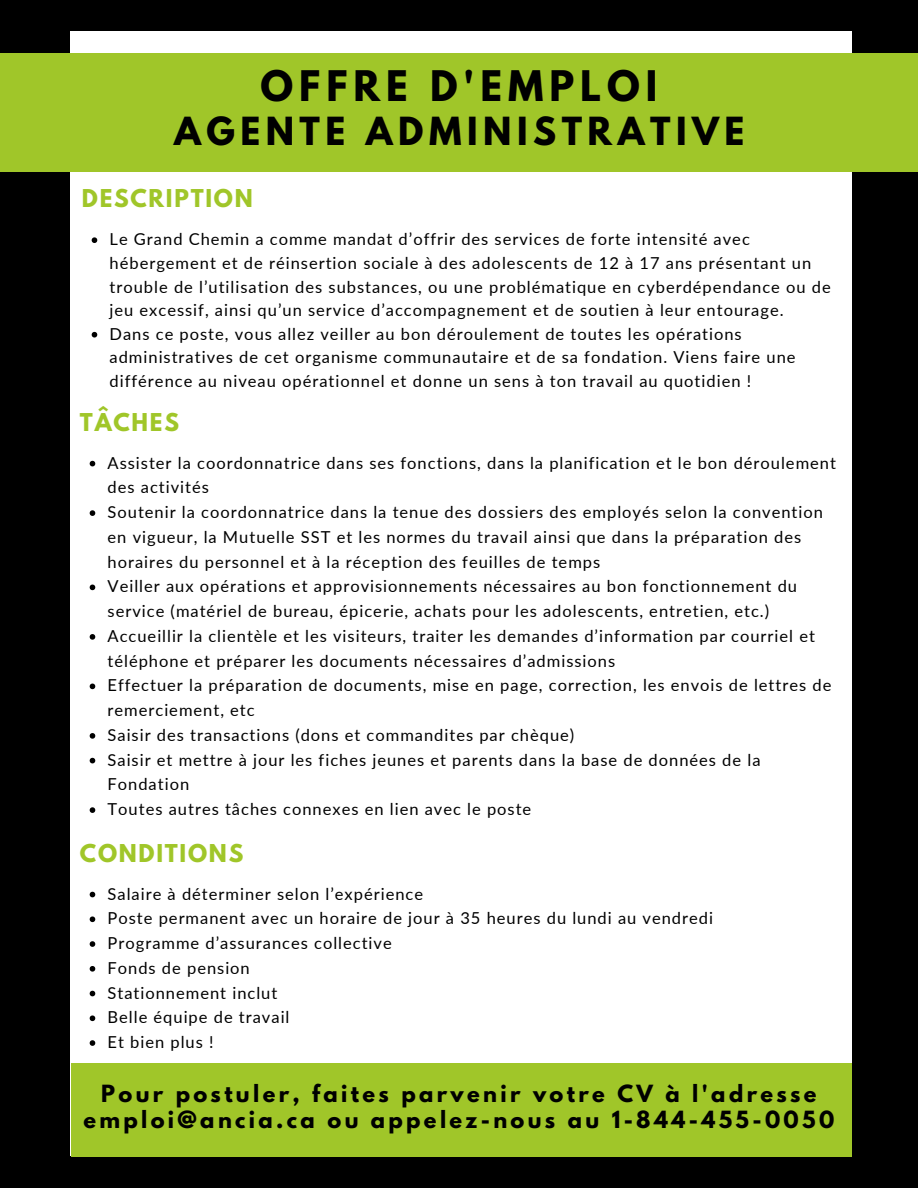
<style>
.page{position:relative;width:918px;height:1188px;background:#000}
.page>*{position:absolute;margin:0;border:0;box-sizing:border-box;transform-origin:0 0}
.t1{font:700 37.35px "League Spartan";letter-spacing:.16em;color:#000}
.t2{font:700 34.35px "League Spartan";letter-spacing:.16em;color:#000}
.t3{font:700 21.75px "League Spartan";letter-spacing:.08em;color:#a0c629}
.t4{font:700 21px/25.8px "League Spartan";letter-spacing:.16em;color:#000;text-align:center}
.t5{font:16.5px/24.8px "Lato";letter-spacing:.06em;color:#000}
</style>
<div class="page">
<div style="left:71px;top:31px;width:780px;height:1125px;background:#fff"></div>
<svg style="left:90px;top:461px;width:5px;height:5px"></svg>
<svg style="left:90px;top:510px;width:5px;height:6px"></svg>
<svg style="left:90px;top:585px;width:5px;height:5px"></svg>
<svg style="left:90px;top:634px;width:5px;height:6px"></svg>
<svg style="left:90px;top:684px;width:5px;height:5px"></svg>
<svg style="left:90px;top:733px;width:5px;height:6px"></svg>
<svg style="left:90px;top:758px;width:5px;height:5px"></svg>
<svg style="left:90px;top:807px;width:5px;height:6px"></svg>
<div style="left:0;top:54px;width:918px;height:118px;background:#a0c629"></div>
<div style="left:71px;top:1063px;width:780px;height:93px;background:#a0c629"></div>
<svg style="left:90px;top:892px;width:5px;height:5px"></svg>
<svg style="left:90px;top:916px;width:5px;height:6px"></svg>
<svg style="left:90px;top:941px;width:5px;height:6px"></svg>
<svg style="left:90px;top:966px;width:5px;height:6px"></svg>
<svg style="left:90px;top:991px;width:5px;height:5px"></svg>
<svg style="left:90px;top:1015px;width:5px;height:6px"></svg>
<svg style="left:90px;top:1040px;width:5px;height:6px"></svg>
<svg style="left:92px;top:237px;width:5px;height:6px"></svg>
<svg style="left:92px;top:332px;width:5px;height:6px"></svg>
<p class="t1" style="left:261px;top:68px;width:398px">OFFRE D'EMPLOI</p>
<p class="t2" style="left:174px;top:114px;width:572px">AGENTE ADMINISTRATIVE</p>
<p class="t3" style="left:82px;top:188px;width:172px">DESCRIPTION</p>
<p class="t5" style="left:110px;top:227px;width:723px;line-height:23.7px">Le Grand Chemin a comme mandat d’offrir des services de forte intensité avec hébergement et de réinsertion sociale à des adolescents de 12 à 17 ans présentant un trouble de l’utilisation des substances, ou une problématique en cyberdépendance ou de jeu excessif, ainsi qu’un service d’accompagnement et de soutien à leur entourage.</p>
<p class="t5" style="left:110px;top:322px;width:688px;line-height:23.7px">Dans ce poste, vous allez veiller au bon déroulement de toutes les opérations administratives de cet organisme communautaire et de sa fondation. Viens faire une différence au niveau opérationnel et donne un sens à ton travail au quotidien !</p>
<p class="t3" style="left:80px;top:411px;width:101px">TÂCHES</p>
<p class="t5" style="left:108px;top:450px;width:730px">Assister la coordonnatrice dans ses fonctions, dans la planification et le bon déroulement des activités</p>
<p class="t5" style="left:108px;top:499px;width:717px">Soutenir la coordonnatrice dans la tenue des dossiers des employés selon la convention en vigueur, la Mutuelle SST et les normes du travail ainsi que dans la préparation des horaires du personnel et à la réception des feuilles de temps</p>
<p class="t5" style="left:108px;top:574px;width:691px">Veiller aux opérations et approvisionnements nécessaires au bon fonctionnement du service (matériel de bureau, épicerie, achats pour les adolescents, entretien, etc.)</p>
<p class="t5" style="left:108px;top:623px;width:709px">Accueillir la clientèle et les visiteurs, traiter les demandes d’information par courriel et téléphone et préparer les documents nécessaires d’admissions</p>
<p class="t5" style="left:108px;top:673px;width:725px">Effectuer la préparation de documents, mise en page, correction, les envois de lettres de remerciement, etc</p>
<p class="t5" style="left:108px;top:722px;width:468px">Saisir des transactions (dons et commandites par chèque)</p>
<p class="t5" style="left:108px;top:747px;width:654px">Saisir et mettre à jour les fiches jeunes et parents dans la base de données de la<br>Fondation</p>
<p class="t5" style="left:108px;top:796px;width:425px">Toutes autres tâches connexes en lien avec le poste</p>
<p class="t3" style="left:80px;top:842px;width:165px">CONDITIONS</p>
<p class="t5" style="left:108px;top:881px;width:317px">Salaire à déterminer selon l’expérience</p>
<p class="t5" style="left:108px;top:906px;width:607px">Poste permanent avec un horaire de jour à 35 heures du lundi au vendredi</p>
<p class="t5" style="left:108px;top:930px;width:286px">Programme d’assurances collective</p>
<p class="t5" style="left:108px;top:955px;width:144px">Fonds de pension</p>
<p class="t5" style="left:108px;top:980px;width:171px">Stationnement inclut</p>
<p class="t5" style="left:108px;top:1005px;width:183px">Belle équipe de travail</p>
<p class="t5" style="left:108px;top:1029px;width:107px">Et bien plus !</p>
<p class="t4" style="left:83px;top:1083px;width:752px">Pour postuler, faites parvenir votre CV à l'adresse emploi@ancia.ca ou appelez-nous au 1-844-455-0050</p>
</div>
